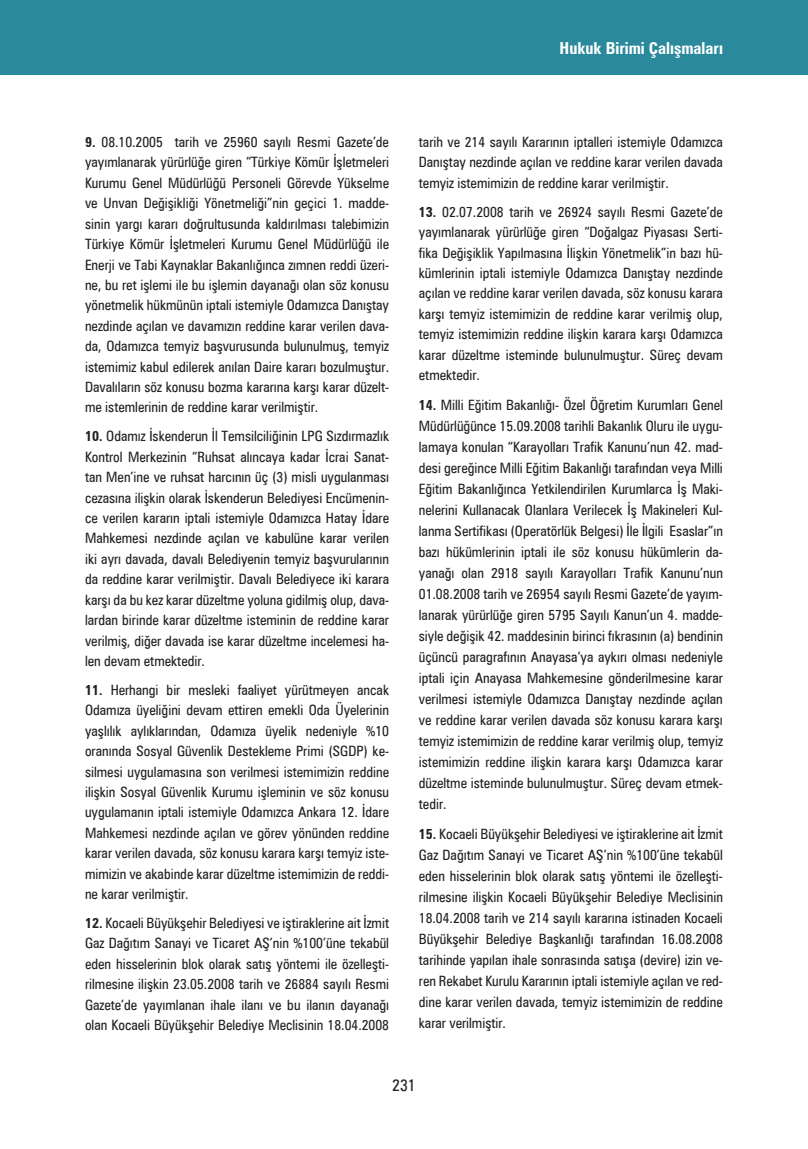
<style>
.page{position:relative;width:808px;height:1149px;background:#fff}
.page>*{position:absolute;margin:0;border:0;box-sizing:border-box;transform-origin:0 0}
.t1{font:700 condensed 16.5px "Zurich BT";color:#fff}
.t2{font:condensed 16.5px "Zurich BT";color:#231f20}
.calismarap_metin{font:condensed 14.25px/20.4px "Zurich BT";color:#231f20;text-align:justify}
.s1{font-weight:700}
</style>
<div class="page">
<div style="left:0;top:0;width:808px;height:75px;background:#2a899a"></div>
<p class="t1" style="left:560px;top:38px;width:165px">Hukuk Birimi Çalışmaları</p>
<p class="calismarap_metin" style="left:85px;top:132px;width:306px"><span class="s1">9.</span> 08.10.2005 tarih ve 25960 sayılı Resmi Gazete’de yayımlanarak yürürlüğe giren “Türkiye Kömür İşletmeleri Kurumu Genel Müdürlüğü Personeli Görevde Yükselme ve Unvan Değişikliği Yönetmeliği”nin geçici 1. madde&shy;sinin yargı kararı doğrultusunda kaldırılması talebimizin Türkiye Kömür İşletmeleri Kurumu Genel Müdürlüğü ile Enerji ve Tabi Kaynaklar Bakanlığınca zımnen reddi üzeri&shy;ne, bu ret işlemi ile bu işlemin dayanağı olan söz konusu yönetmelik hükmünün iptali istemiyle Odamızca Danıştay nezdinde açılan ve davamızın reddine karar verilen dava&shy;da, Odamızca temyiz başvurusunda bulunulmuş, temyiz istemimiz kabul edilerek anılan Daire kararı bozulmuştur.<br>Davalıların söz konusu bozma kararına karşı karar düzelt&shy;me istemlerinin de reddine karar verilmiştir.</p>
<p class="calismarap_metin" style="left:85px;top:426px;width:306px"><span class="s1">10.</span> Odamız İskenderun İl Temsilciliğinin LPG Sızdırmazlık Kontrol Merkezinin “Ruhsat alıncaya kadar İcrai Sanat&shy;tan Men’ine ve ruhsat harcının üç (3) misli uygulanması cezasına ilişkin olarak İskenderun Belediyesi Encümenin&shy;ce verilen kararın iptali istemiyle Odamızca Hatay İdare Mahkemesi nezdinde açılan ve kabulüne karar verilen iki ayrı davada, davalı Belediyenin temyiz başvurularının da reddine karar verilmiştir. Davalı Belediyece iki karara karşı da bu kez karar düzeltme yoluna gidilmiş olup, dava&shy;lardan birinde karar düzeltme isteminin de reddine karar verilmiş, diğer davada ise karar düzeltme incelemesi ha&shy;len devam etmektedir.</p>
<p class="calismarap_metin" style="left:85px;top:679px;width:306px"><span class="s1">11.</span> Herhangi bir mesleki faaliyet yürütmeyen ancak Odamıza üyeliğini devam ettiren emekli Oda Üyelerinin yaşlılık aylıklarından, Odamıza üyelik nedeniyle %10 oranında Sosyal Güvenlik Destekleme Primi (SGDP) ke&shy;silmesi uygulamasına son verilmesi istemimizin reddine ilişkin Sosyal Güvenlik Kurumu işleminin ve söz konusu uygulamanın iptali istemiyle Odamızca Ankara 12. İdare Mahkemesi nezdinde açılan ve görev yönünden reddine karar verilen davada, söz konusu karara karşı temyiz iste&shy;mimizin ve akabinde karar düzeltme istemimizin de reddi&shy;ne karar verilmiştir.</p>
<p class="calismarap_metin" style="left:85px;top:912px;width:306px"><span class="s1">12.</span> Kocaeli Büyükşehir Belediyesi ve iştiraklerine ait İzmit Gaz Dağıtım Sanayi ve Ticaret AŞ’nin %100’üne tekabül eden hisselerinin blok olarak satış yöntemi ile özelleşti&shy;rilmesine ilişkin 23.05.2008 tarih ve 26884 sayılı Resmi Gazete’de yayımlanan ihale ilanı ve bu ilanın dayanağı olan Kocaeli Büyükşehir Belediye Meclisinin 18.04.2008</p>
<p class="calismarap_metin" style="left:419px;top:132px;width:306px">tarih ve 214 sayılı Kararının iptalleri istemiyle Odamızca Danıştay nezdinde açılan ve reddine karar verilen davada temyiz istemimizin de reddine karar verilmiştir.</p>
<p class="calismarap_metin" style="left:419px;top:201px;width:306px"><span class="s1">13.</span> 02.07.2008 tarih ve 26924 sayılı Resmi Gazete’de yayımlanarak yürürlüğe giren “Doğalgaz Piyasası Serti&shy;fika Değişiklik Yapılmasına İlişkin Yönetmelik”in bazı hü&shy;kümlerinin iptali istemiyle Odamızca Danıştay nezdinde açılan ve reddine karar verilen davada, söz konusu karara karşı temyiz istemimizin de reddine karar verilmiş olup, temyiz istemimizin reddine ilişkin karara karşı Odamızca karar düzeltme isteminde bulunulmuştur. Süreç devam etmektedir.</p>
<p class="calismarap_metin" style="left:419px;top:394px;width:306px;line-height:21px"><span class="s1">14.</span> Milli Eğitim Bakanlığı- Özel Öğretim Kurumları Genel Müdürlüğünce 15.09.2008 tarihli Bakanlık Oluru ile uygu&shy;lamaya konulan “Karayolları Trafik Kanunu’nun 42. mad&shy;desi gereğince Milli Eğitim Bakanlığı tarafından veya Milli Eğitim Bakanlığınca Yetkilendirilen Kurumlarca İş Maki&shy;nelerini Kullanacak Olanlara Verilecek İş Makineleri Kul&shy;lanma Sertifikası (Operatörlük Belgesi) İle İlgili Esaslar”ın bazı hükümlerinin iptali ile söz konusu hükümlerin da&shy;yanağı olan 2918 sayılı Karayolları Trafik Kanunu’nun 01.08.2008 tarih ve 26954 sayılı Resmi Gazete’de yayım&shy;lanarak yürürlüğe giren 5795 Sayılı Kanun’un 4. madde&shy;siyle değişik 42. maddesinin birinci fıkrasının (a) bendinin üçüncü paragrafının Anayasa’ya aykırı olması nedeniyle iptali için Anayasa Mahkemesine gönderilmesine karar verilmesi istemiyle Odamızca Danıştay nezdinde açılan ve reddine karar verilen davada söz konusu karara karşı temyiz istemimizin de reddine karar verilmiş olup, temyiz istemimizin reddine ilişkin karara karşı Odamızca karar düzeltme isteminde bulunulmuştur. Süreç devam etmek&shy;tedir.</p>
<p class="calismarap_metin" style="left:419px;top:822px;width:306px;line-height:21px"><span class="s1">15.</span> Kocaeli Büyükşehir Belediyesi ve iştiraklerine ait İzmit Gaz Dağıtım Sanayi ve Ticaret AŞ’nin %100’üne tekabül eden hisselerinin blok olarak satış yöntemi ile özelleşti&shy;rilmesine ilişkin Kocaeli Büyükşehir Belediye Meclisinin 18.04.2008 tarih ve 214 sayılı kararına istinaden Kocaeli Büyükşehir Belediye Başkanlığı tarafından 16.08.2008 tarihinde yapılan ihale sonrasında satışa (devire) izin ve&shy;ren Rekabet Kurulu Kararının iptali istemiyle açılan ve red&shy;dine karar verilen davada, temyiz istemimizin de reddine karar verilmiştir.</p>
<p class="t2" style="left:392px;top:1075px;width:25px">231</p>
</div>
